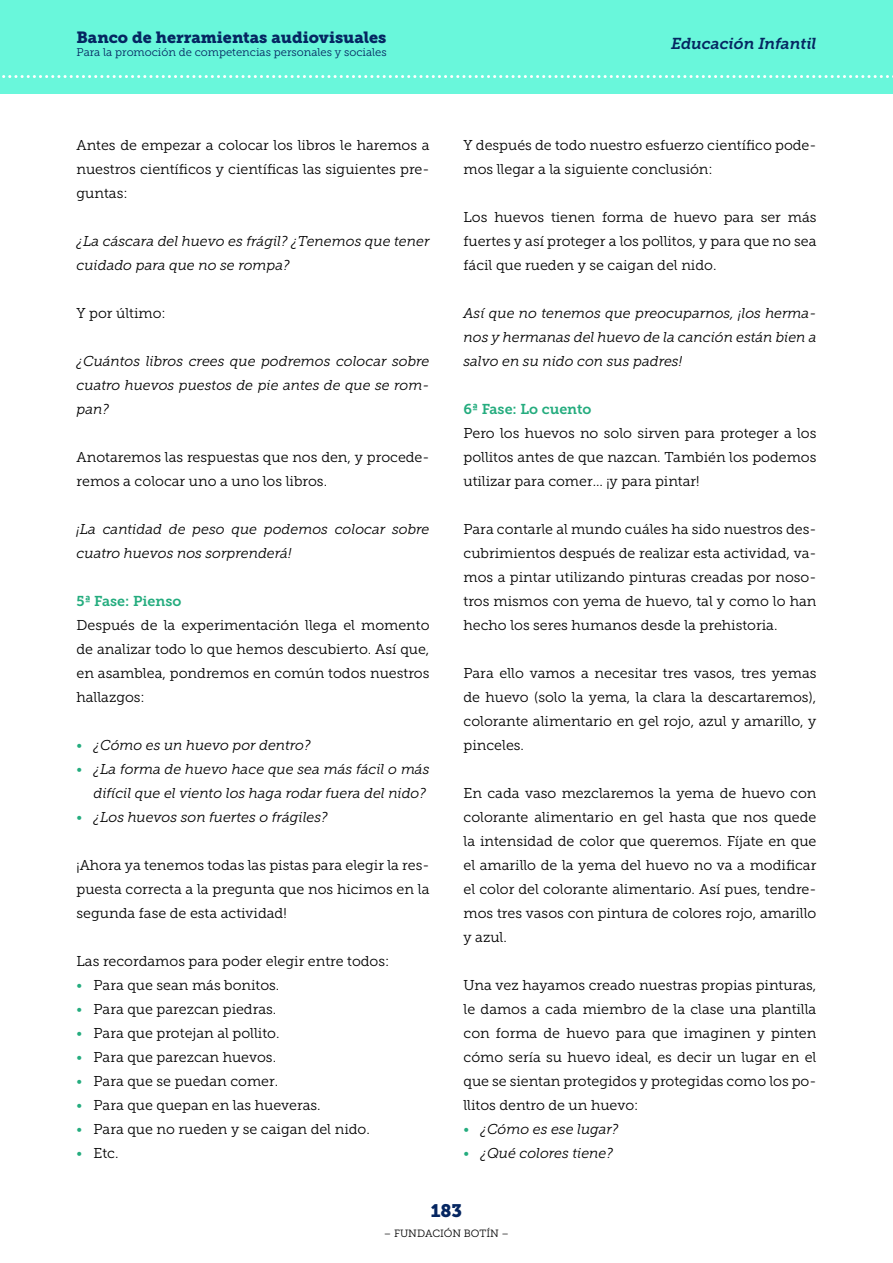
<style>
.page{position:relative;width:893px;height:1263px;background:#fff}
.page>*{position:absolute;margin:0;border:0;box-sizing:border-box;transform-origin:0 0}
.t1{font:18px "Museo Slab 900";color:#052661}
.t2{font:16.2px "Museo Slab 900";color:#052661}
.t3{font:italic 15.75px "Museo Slab 700";letter-spacing:-.005em;color:#052661}
.t4{font:14.25px/24px "Museo Slab 300";color:#000;text-align:justify}
.t5{font:italic 14.25px/24px "Museo Slab 300";color:#000}
.t6{font:14.25px "Museo Slab 700";color:#24ac7e}
.t7{font:11.25px "Museo Slab 300";color:#052661}
.t8{font:10.5px "Museo Slab 300";color:#000}
.s1{font-style:normal;color:#24ac7e}
.s2{color:#24ac7e}
</style>
<div class="page">
<div style="left:0;top:0;width:893px;height:94px;background:#69f7db"></div>
<svg style="left:2px;top:75px;width:891px;height:3px"></svg>
<p class="t2" style="left:77px;top:28px;width:311px">Banco de herramientas audiovisuales</p>
<p class="t7" style="left:77px;top:46px;width:312px">Para la promoción de competencias personales y sociales</p>
<p class="t4" style="left:77px;top:133px;width:354px">Antes de empezar a colocar los libros le haremos a nuestros científicos y científicas las siguientes pre&shy;guntas:</p>
<p class="t5" style="left:77px;top:229px;width:354px">¿La cáscara del huevo es frágil? ¿Tenemos que tener cuidado para que no se rompa?</p>
<p class="t4" style="left:77px;top:301px;width:91px">Y por último:</p>
<p class="t5" style="left:77px;top:349px;width:354px;text-align:justify">¿Cuántos libros crees que podremos colocar sobre cuatro huevos puestos de pie antes de que se rom&shy;pan?</p>
<p class="t4" style="left:77px;top:445px;width:354px">Anotaremos las respuestas que nos den, y procede&shy;remos a colocar uno a uno los libros.</p>
<p class="t5" style="left:77px;top:517px;width:354px">¡La cantidad de peso que podemos colocar sobre cuatro huevos nos sorprenderá!</p>
<p class="t6" style="left:77px;top:593px;width:106px">5ª Fase: Pienso</p>
<p class="t4" style="left:77px;top:613px;width:354px">Después de la experimentación llega el momento de analizar todo lo que hemos descubierto. Así que, en asamblea, pondremos en común todos nuestros hallazgos:</p>
<p class="t5" style="left:77px;top:733px;width:236px"><span class="s1">•</span> ¿Cómo es un huevo por dentro?</p>
<p class="t5" style="left:77px;top:757px;width:354px;text-align:right"><span class="s1">•</span> ¿La forma de huevo hace que sea más fácil o más difícil que el viento los haga rodar fuera del nido?</p>
<p class="t5" style="left:77px;top:805px;width:253px"><span class="s1">•</span> ¿Los huevos son fuertes o frágiles?</p>
<p class="t4" style="left:77px;top:853px;width:354px">¡Ahora ya tenemos todas las pistas para elegir la res&shy;puesta correcta a la pregunta que nos hicimos en la segunda fase de esta actividad!</p>
<p class="t4" style="left:77px;top:949px;width:314px">Las recordamos para poder elegir entre todos:</p>
<p class="t4" style="left:77px;top:973px;width:204px"><span class="s2">•</span> Para que sean más bonitos.</p>
<p class="t4" style="left:77px;top:997px;width:201px"><span class="s2">•</span> Para que parezcan piedras.</p>
<p class="t4" style="left:77px;top:1021px;width:204px"><span class="s2">•</span> Para que protejan al pollito.</p>
<p class="t4" style="left:77px;top:1045px;width:201px"><span class="s2">•</span> Para que parezcan huevos.</p>
<p class="t4" style="left:77px;top:1069px;width:203px"><span class="s2">•</span> Para que se puedan comer.</p>
<p class="t4" style="left:77px;top:1093px;width:246px"><span class="s2">•</span> Para que quepan en las hueveras.</p>
<p class="t4" style="left:77px;top:1117px;width:295px"><span class="s2">•</span> Para que no rueden y se caigan del nido.</p>
<p class="t4" style="left:77px;top:1141px;width:43px"><span class="s2">•</span> Etc.</p>
<p class="t3" style="left:671px;top:34px;width:147px">Educación Infantil</p>
<p class="t4" style="left:463px;top:133px;width:354px">Y después de todo nuestro esfuerzo científico pode&shy;mos llegar a la siguiente conclusión:</p>
<p class="t4" style="left:463px;top:205px;width:354px">Los huevos tienen forma de huevo para ser más fuertes y así proteger a los pollitos, y para que no sea fácil que rueden y se caigan del nido.</p>
<p class="t5" style="left:463px;top:301px;width:354px;text-align:justify">Así que no tenemos que preocuparnos, ¡los herma&shy;nos y hermanas del huevo de la canción están bien a salvo en su nido con sus padres!</p>
<p class="t6" style="left:463px;top:401px;width:129px">6ª Fase: Lo cuento</p>
<p class="t4" style="left:463px;top:421px;width:354px">Pero los huevos no solo sirven para proteger a los pollitos antes de que nazcan. También los podemos utilizar para comer… ¡y para pintar!</p>
<p class="t4" style="left:463px;top:517px;width:354px">Para contarle al mundo cuáles ha sido nuestros des&shy;cubrimientos después de realizar esta actividad, va&shy;mos a pintar utilizando pinturas creadas por noso&shy;tros mismos con yema de huevo, tal y como lo han hecho los seres humanos desde la prehistoria.</p>
<p class="t4" style="left:463px;top:661px;width:354px">Para ello vamos a necesitar tres vasos, tres yemas de huevo (solo la yema, la clara la descartaremos), colorante alimentario en gel rojo, azul y amarillo, y pinceles.</p>
<p class="t4" style="left:463px;top:781px;width:354px">En cada vaso mezclaremos la yema de huevo con colorante alimentario en gel hasta que nos quede la intensidad de color que queremos. Fíjate en que el amarillo de la yema del huevo no va a modificar el color del colorante alimentario. Así pues, tendre&shy;mos tres vasos con pintura de colores rojo, amarillo y azul.</p>
<p class="t4" style="left:463px;top:973px;width:354px">Una vez hayamos creado nuestras propias pinturas, le damos a cada miembro de la clase una plantilla con forma de huevo para que imaginen y pinten cómo sería su huevo ideal, es decir un lugar en el que se sientan protegidos y protegidas como los po&shy;llitos dentro de un huevo:</p>
<p class="t5" style="left:463px;top:1117px;width:156px"><span class="s1">•</span> ¿Cómo es ese lugar?</p>
<p class="t5" style="left:463px;top:1141px;width:151px"><span class="s1">•</span> ¿Qué colores tiene?</p>
<p class="t1" style="left:431px;top:1201px;width:33px">183</p>
<p class="t8" style="left:384px;top:1227px;width:127px">– FUNDACIÓN BOTÍN –</p>
</div>
